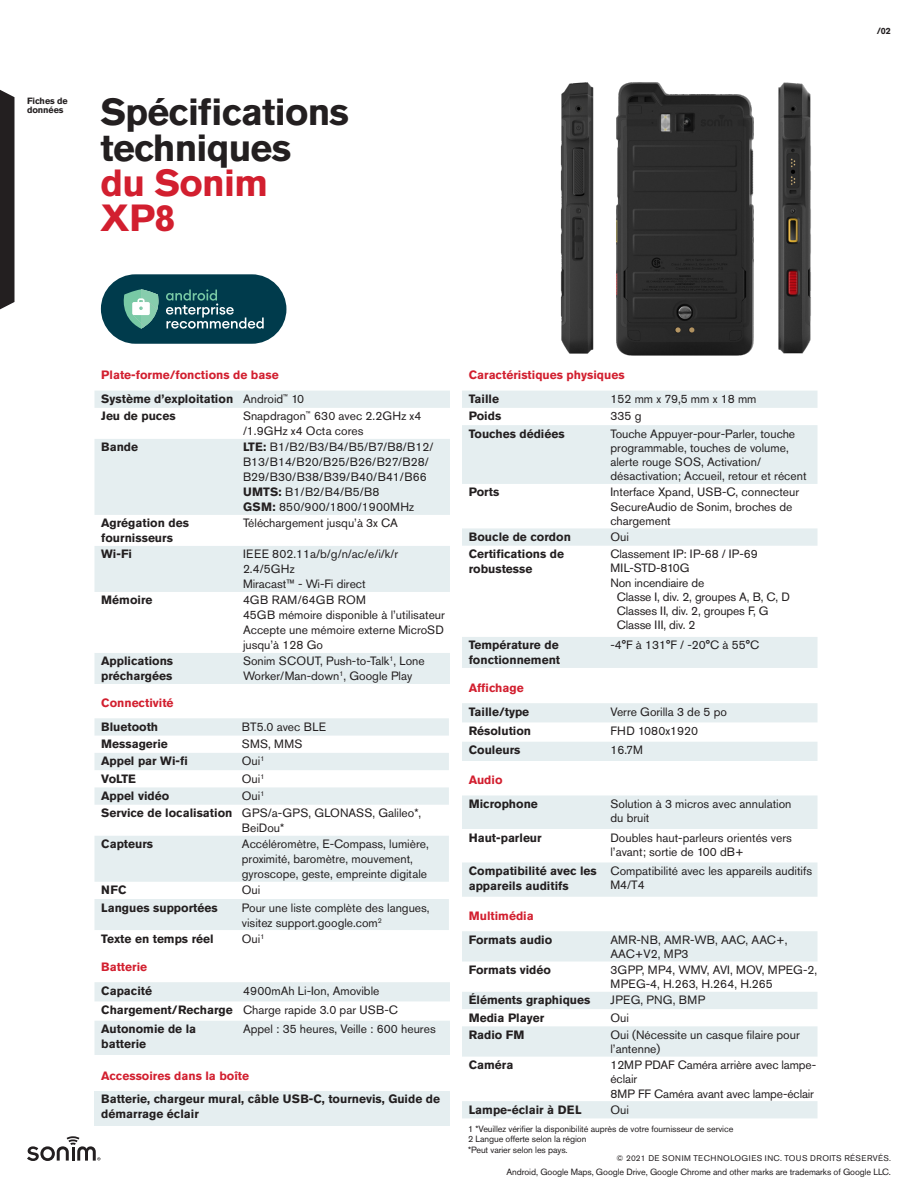
<style>
.page{position:relative;width:918px;height:1188px;background:#fff}
.page>*{position:absolute;margin:0;border:0;box-sizing:border-box;transform-origin:0 0}
.t1{font:700 37.5px/35.2px "Akzidenz Grotesk Pro";letter-spacing:-.02em;color:#231f20}
.t2{font:700 37.5px/35.2px "Akzidenz Grotesk Pro";letter-spacing:-.02em;color:#d21f2f}
.t3{font:12px/14.2px "Akzidenz Grotesk Pro";color:#231f20}
.t4{font:700 12px/15px "Akzidenz Grotesk Pro";color:#231f20}
.t5{font:700 12px "Akzidenz Grotesk Pro";color:#d21f2f}
.t6{font:12px "Akzidenz Grotesk Pro";letter-spacing:.02em;color:#231f20}
.Body{font:9px "Akzidenz Grotesk Pro";letter-spacing:-.01em;color:#231f20}
.t7{font:700 9px/9px "Akzidenz Grotesk Pro";letter-spacing:-.01em;color:#231f20}
.t8{font:8.25px "Akzidenz Grotesk Pro";letter-spacing:.05em;color:#231f20}
.s1{font-weight:700}
</style>
<div class="page">
<svg style="left:27px;top:1136px;width:73px;height:25px"></svg>
<svg style="left:0;top:90px;width:15px;height:219px;background:#302d2e"></svg>
<svg style="left:94px;top:391px;width:356px;height:293px;fill:#e5eef0"></svg>
<svg style="left:462px;top:391px;width:356px;height:277px"></svg>
<svg style="left:462px;top:931px;width:356px;height:187px"></svg>
<svg style="left:94px;top:718px;width:355px;height:212px;fill:#e5eef0"></svg>
<svg style="left:94px;top:982px;width:356px;height:73px"></svg>
<svg style="left:462px;top:703px;width:356px;height:58px"></svg>
<svg style="left:462px;top:795px;width:356px;height:102px"></svg>
<div style="left:94px;top:1091px;width:356px;height:34px;background:#e5eef0"></div>
<img style="left:560px;top:82px;width:34px;height:272px">
<img style="left:778px;top:82px;width:33px;height:272px">
<img style="left:616px;top:82px;width:138px;height:274px">
<div style="left:101px;top:274px;width:186px;height:70px;background:#003b4c;border-radius:35px"></div>
<svg style="left:123px;top:289px;width:141px;height:40px"></svg>
<p class="t7" style="left:27px;top:96px;width:42px">Fiches de données</p>
<p class="t1" style="left:100px;top:94px;width:250px">Spécifications techniques</p>
<p class="t2" style="left:100px;top:165px;width:169px">du Sonim<br>XP8</p>
<p class="t7" style="left:877px;top:26px;width:16px">/02</p>
<p class="t5" style="left:101px;top:367px;width:179px">Plate-forme/fonctions de base</p>
<p class="t4" style="left:101px;top:391px;width:133px">Système d’exploitation</p>
<p class="t3" style="left:243px;top:392px;width:63px">Android<sup>™</sup> 10</p>
<p class="t4" style="left:101px;top:409px;width:76px">Jeu de puces</p>
<p class="t3" style="left:243px;top:409px;width:180px;line-height:15px">Snapdragon<sup>™</sup> 630 avec 2.2GHz x4 /1.9GHz x4 Octa cores</p>
<p class="t4" style="left:101px;top:440px;width:38px">Bande</p>
<p class="t3" style="left:243px;top:440px;width:192px;line-height:15px"><span class="s1">LTE:</span> B1/B2/B3/B4/B5/B7/B8/B12/<br>B13/B14/B20/B25/B26/B27/B28/<br>B29/B30/B38/B39/B40/B41/B66<br><span class="s1">UMTS:</span> B1/B2/B4/B5/B8</p>
<p class="t3" style="left:243px;top:500px;width:173px"><span class="s1">GSM:</span> 850/900/1800/1900MHz</p>
<p class="t4" style="left:101px;top:516px;width:89px">Agrégation des fournisseurs</p>
<p class="t3" style="left:243px;top:516px;width:156px">Téléchargement jusqu’à 3x CA</p>
<p class="t4" style="left:101px;top:547px;width:32px">Wi-Fi</p>
<p class="t3" style="left:243px;top:547px;width:157px">IEEE 802.11a/b/g/n/ac/e/i/k/r</p>
<p class="t3" style="left:243px;top:562px;width:124px;line-height:15px">2.4/5GHz<br>Miracast™ - Wi-Fi direct</p>
<p class="t4" style="left:101px;top:593px;width:53px">Mémoire</p>
<p class="t6" style="left:243px;top:592px;width:124px">4GB RAM/64GB ROM</p>
<p class="t3" style="left:243px;top:608px;width:203px">45GB mémoire disponible à l’utilisateur</p>
<p class="t3" style="left:243px;top:623px;width:203px;line-height:15px">Accepte une mémoire externe MicroSD jusqu’à 128 Go</p>
<p class="t4" style="left:101px;top:654px;width:73px">Applications préchargées</p>
<p class="t3" style="left:243px;top:654px;width:183px;line-height:15px">Sonim SCOUT, Push-to-Talk<sup>1</sup>, Lone<br>Worker/Man-down<sup>1</sup>, Google Play</p>
<p class="t5" style="left:101px;top:695px;width:74px">Connectivité</p>
<p class="t4" style="left:101px;top:719px;width:58px">Bluetooth</p>
<p class="t3" style="left:242px;top:719px;width:86px">BT5.0 avec BLE</p>
<p class="t4" style="left:101px;top:736px;width:68px">Messagerie</p>
<p class="t3" style="left:242px;top:737px;width:62px">SMS, MMS</p>
<p class="t4" style="left:101px;top:754px;width:88px">Appel par Wi-fi</p>
<p class="t3" style="left:242px;top:754px;width:24px">Oui<sup>1</sup></p>
<p class="t4" style="left:101px;top:771px;width:36px">VoLTE</p>
<p class="t3" style="left:242px;top:771px;width:24px">Oui<sup>1</sup></p>
<p class="t4" style="left:101px;top:788px;width:70px">Appel vidéo</p>
<p class="t3" style="left:242px;top:789px;width:24px">Oui<sup>1</sup></p>
<p class="t4" style="left:101px;top:805px;width:133px">Service de localisation</p>
<p class="t3" style="left:242px;top:805px;width:181px;line-height:15px">GPS/a-GPS, GLONASS, Galileo*,<br>BeiDou*</p>
<p class="t4" style="left:101px;top:836px;width:53px">Capteurs</p>
<p class="t3" style="left:242px;top:837px;width:188px;line-height:15px">Accéléromètre, E-Compass, lumière, proximité, baromètre, mouvement, gyroscope, geste, empreinte digitale</p>
<p class="t4" style="left:101px;top:882px;width:27px">NFC</p>
<p class="t3" style="left:242px;top:883px;width:20px">Oui</p>
<p class="t4" style="left:101px;top:900px;width:118px">Langues supportées</p>
<p class="t3" style="left:242px;top:900px;width:189px;line-height:15px">Pour une liste complète des langues, visitez support.google.com<sup>2</sup></p>
<p class="t4" style="left:101px;top:931px;width:114px">Texte en temps réel</p>
<p class="t3" style="left:242px;top:931px;width:24px">Oui<sup>1</sup></p>
<p class="t5" style="left:101px;top:959px;width:47px">Batterie</p>
<p class="t4" style="left:101px;top:983px;width:52px">Capacité</p>
<p class="t3" style="left:243px;top:983px;width:138px">4900mAh Li-Ion, Amovible</p>
<p class="t4" style="left:101px;top:1002px;width:133px">Chargement/Recharge</p>
<p class="t3" style="left:243px;top:1003px;width:157px">Charge rapide 3.0 par USB-C</p>
<p class="t4" style="left:101px;top:1021px;width:97px">Autonomie de la batterie</p>
<p class="t3" style="left:243px;top:1022px;width:194px">Appel : 35 heures, Veille : 600 heures</p>
<p class="t5" style="left:101px;top:1068px;width:149px">Accessoires dans la boîte</p>
<p class="t4" style="left:101px;top:1092px;width:340px">Batterie, chargeur mural, câble USB-C, tournevis, Guide de démarrage éclair</p>
<p class="t5" style="left:469px;top:367px;width:157px">Caractéristiques physiques</p>
<p class="t4" style="left:469px;top:391px;width:32px">Taille</p>
<p class="t3" style="left:610px;top:392px;width:148px">152 mm x 79,5 mm x 18 mm</p>
<p class="t4" style="left:469px;top:409px;width:34px">Poids</p>
<p class="t3" style="left:610px;top:409px;width:32px">335 g</p>
<p class="t4" style="left:469px;top:426px;width:97px">Touches dédiées</p>
<p class="t3" style="left:610px;top:426px;width:198px">Touche Appuyer-pour-Parler, touche programmable, touches de volume, alerte rouge SOS, Activation/ désactivation; Accueil, retour et récent</p>
<p class="t4" style="left:469px;top:485px;width:32px">Ports</p>
<p class="t3" style="left:610px;top:485px;width:190px">Interface Xpand, USB-C, connecteur<br>SecureAudio de Sonim, broches de chargement</p>
<p class="t4" style="left:469px;top:529px;width:104px">Boucle de cordon</p>
<p class="t3" style="left:610px;top:530px;width:20px">Oui</p>
<p class="t4" style="left:469px;top:546px;width:97px">Certifications de robustesse</p>
<p class="t3" style="left:610px;top:547px;width:149px">Classement IP: IP-68 / IP-69</p>
<p class="t3" style="left:610px;top:561px;width:81px">MIL-STD-810G</p>
<p class="t3" style="left:610px;top:575px;width:95px">Non incendiaire de</p>
<p class="t3" style="left:617px;top:590px;width:175px">Classe I, div. 2, groupes A, B, C, D</p>
<p class="t3" style="left:617px;top:604px;width:153px">Classes II, div. 2, groupes F, G</p>
<p class="t3" style="left:617px;top:618px;width:80px">Classe III, div. 2</p>
<p class="t4" style="left:469px;top:638px;width:93px">Température de fonctionnement</p>
<p class="t3" style="left:610px;top:638px;width:150px">-4°F à 131°F / -20°C à 55°C</p>
<p class="t5" style="left:469px;top:680px;width:56px">Affichage</p>
<p class="t4" style="left:469px;top:704px;width:62px">Taille/type</p>
<p class="t3" style="left:610px;top:704px;width:118px">Verre Gorilla 3 de 5 po</p>
<p class="t4" style="left:469px;top:723px;width:64px">Résolution</p>
<p class="t3" style="left:610px;top:724px;width:89px">FHD 1080x1920</p>
<p class="t4" style="left:469px;top:742px;width:53px">Couleurs</p>
<p class="t3" style="left:610px;top:743px;width:34px">16.7M</p>
<p class="t5" style="left:469px;top:772px;width:35px">Audio</p>
<p class="t4" style="left:469px;top:796px;width:71px">Microphone</p>
<p class="t3" style="left:610px;top:797px;width:183px">Solution à 3 micros avec annulation du bruit</p>
<p class="t4" style="left:469px;top:830px;width:74px">Haut-parleur</p>
<p class="t3" style="left:610px;top:830px;width:183px">Doubles haut-parleurs orientés vers l’avant; sortie de 100 dB+</p>
<p class="t4" style="left:469px;top:863px;width:130px">Compatibilité avec les appareils auditifs</p>
<p class="t3" style="left:610px;top:864px;width:203px">Compatibilité avec les appareils auditifs<br>M4/T4</p>
<p class="t5" style="left:469px;top:908px;width:67px">Multimédia</p>
<p class="t4" style="left:469px;top:932px;width:85px">Formats audio</p>
<p class="t3" style="left:610px;top:932px;width:178px">AMR-NB, AMR-WB, AAC, AAC+,<br>AAC+V2, MP3</p>
<p class="t4" style="left:469px;top:962px;width:84px">Formats vidéo</p>
<p class="t3" style="left:610px;top:963px;width:208px">3GPP, MP4, WMV, AVI, MOV, MPEG-2,<br>MPEG-4, H.263, H.264, H.265</p>
<p class="t4" style="left:469px;top:992px;width:123px">Éléments graphiques</p>
<p class="t6" style="left:610px;top:992px;width:96px">JPEG, PNG, BMP</p>
<p class="t4" style="left:469px;top:1010px;width:77px">Media Player</p>
<p class="t3" style="left:610px;top:1010px;width:20px">Oui</p>
<p class="t4" style="left:469px;top:1027px;width:57px">Radio FM</p>
<p class="t3" style="left:610px;top:1028px;width:191px">Oui (Nécessite un casque filaire pour l’antenne)</p>
<p class="t4" style="left:469px;top:1057px;width:46px">Caméra</p>
<p class="t3" style="left:610px;top:1058px;width:207px">12MP PDAF Caméra arrière avec lampe&shy;éclair</p>
<p class="t3" style="left:610px;top:1086px;width:205px">8MP FF Caméra avant avec lampe-éclair</p>
<p class="t4" style="left:469px;top:1102px;width:114px">Lampe-éclair à DEL</p>
<p class="t3" style="left:610px;top:1102px;width:20px">Oui</p>
<p class="Body" style="left:468px;top:1123px;width:267px">1 *Veuillez vérifier la disponibilité auprès de votre fournisseur de service</p>
<p class="Body" style="left:468px;top:1133px;width:120px">2 Langue offerte selon la région</p>
<p class="Body" style="left:468px;top:1144px;width:101px">*Peut varier selon les pays.</p>
<p class="Body" style="left:507px;top:1166px;width:386px">Android, Google Maps, Google Drive, Google Chrome and other marks are trademarks of Google LLC.</p>
<p class="t8" style="left:617px;top:1153px;width:276px">© 2021 DE SONIM TECHNOLOGIES INC. TOUS DROITS RÉSERVÉS.</p>
</div>
